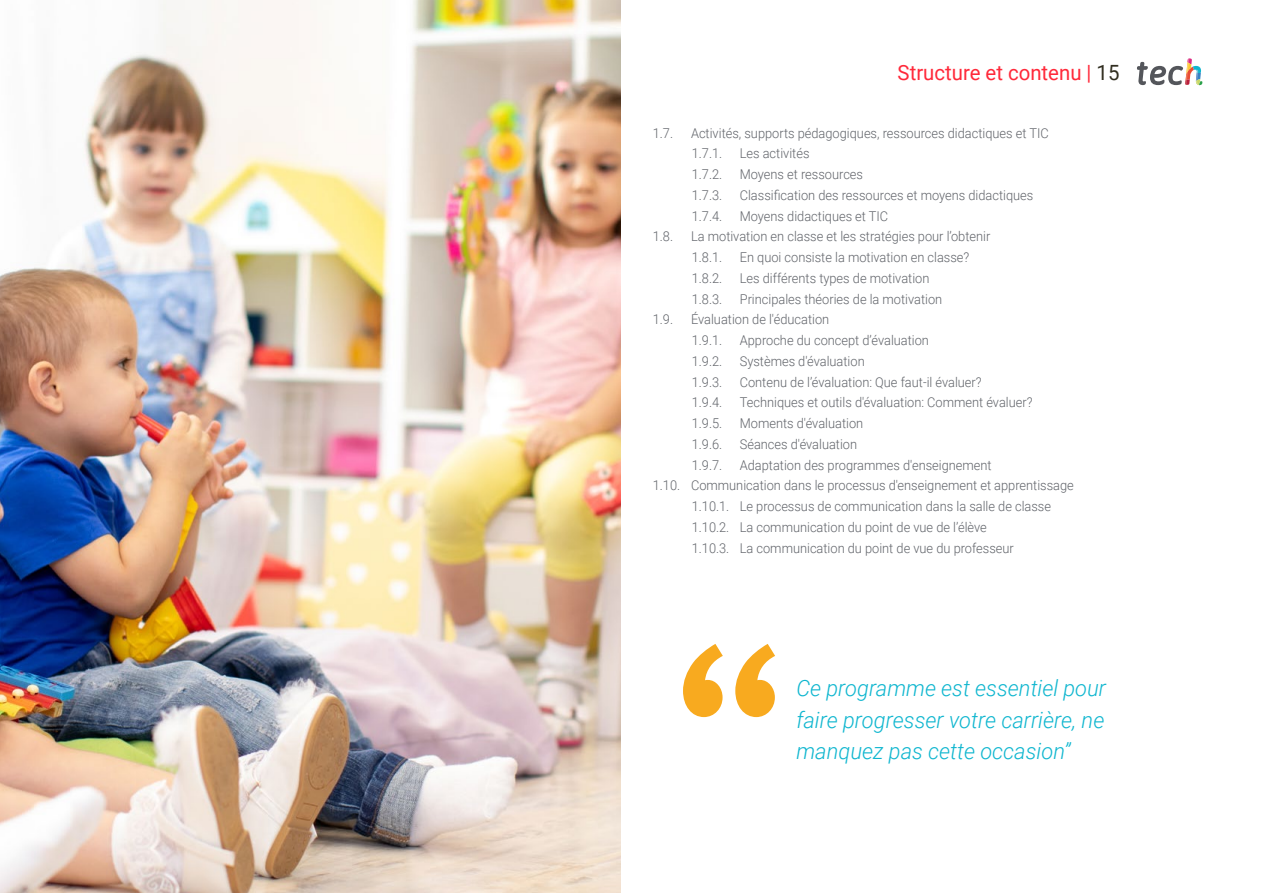
<style>
.page{position:relative;width:1263px;height:893px;background:#fff}
.page>*{position:absolute;margin:0;border:0;box-sizing:border-box;transform-origin:0 0}
.t1{font:italic 300 22.5px/31.5px "Roboto";color:#0fb6cf;text-align:justify}
.t2{font:21px "Roboto";color:#ff293a}
.t3{font:300 13.5px/20.7px "Roboto";color:#61646a;scale:.95 1}
.s1{color:#312e20}
</style>
<div class="page">
<svg style="left:1137px;top:58px;width:65px;height:28px"></svg>
<img style="left:0;top:0;width:621px;height:893px">
<svg style="left:683px;top:644px;width:92px;height:73px"></svg>
<h2 class="t2" style="left:898px;top:57px;width:223px">Structure et contenu | <span class="s1">15</span></h2>
<p class="t3" style="left:653px;top:122px;width:23px">1.7.</p>
<p class="t3" style="left:691px;top:122px;width:378px">Activités, supports pédagogiques, ressources didactiques et TIC<br>1.7.1.</p>
<p class="t3" style="left:740px;top:143px;width:75px">Les activités</p>
<p class="t3" style="left:692px;top:164px;width:34px">1.7.2.</p>
<p class="t3" style="left:740px;top:164px;width:131px">Moyens et ressources</p>
<p class="t3" style="left:692px;top:184px;width:34px">1.7.3.</p>
<p class="t3" style="left:740px;top:184px;width:311px">Classification des ressources et moyens didactiques</p>
<p class="t3" style="left:692px;top:205px;width:34px">1.7.4.</p>
<p class="t3" style="left:740px;top:205px;width:158px">Moyens didactiques et TIC</p>
<p class="t3" style="left:653px;top:226px;width:23px">1.8.</p>
<p class="t3" style="left:691px;top:226px;width:317px">La motivation en classe et les stratégies pour l’obtenir<br>1.8.1.</p>
<p class="t3" style="left:740px;top:247px;width:243px">En quoi consiste la motivation en classe?</p>
<p class="t3" style="left:692px;top:267px;width:34px">1.8.2.</p>
<p class="t3" style="left:740px;top:267px;width:201px">Les différents types de motivation</p>
<p class="t3" style="left:692px;top:288px;width:34px">1.8.3.</p>
<p class="t3" style="left:740px;top:288px;width:215px">Principales théories de la motivation</p>
<p class="t3" style="left:653px;top:309px;width:23px">1.9.</p>
<p class="t3" style="left:691px;top:309px;width:147px">Évaluation de l'éducation<br>1.9.1.</p>
<p class="t3" style="left:740px;top:330px;width:201px">Approche du concept d’évaluation</p>
<p class="t3" style="left:692px;top:350px;width:34px">1.9.2.</p>
<p class="t3" style="left:740px;top:350px;width:133px">Systèmes d'évaluation</p>
<p class="t3" style="left:692px;top:371px;width:34px">1.9.3.</p>
<p class="t3" style="left:740px;top:371px;width:256px">Contenu de l’évaluation: Que faut-il évaluer?</p>
<p class="t3" style="left:692px;top:392px;width:34px">1.9.4.</p>
<p class="t3" style="left:740px;top:392px;width:310px">Techniques et outils d'évaluation: Comment évaluer?</p>
<p class="t3" style="left:692px;top:413px;width:34px">1.9.5.</p>
<p class="t3" style="left:740px;top:413px;width:131px">Moments d'évaluation</p>
<p class="t3" style="left:692px;top:433px;width:34px">1.9.6.</p>
<p class="t3" style="left:740px;top:433px;width:125px">Séances d'évaluation</p>
<p class="t3" style="left:692px;top:454px;width:34px">1.9.7.</p>
<p class="t3" style="left:740px;top:454px;width:267px">Adaptation des programmes d'enseignement</p>
<p class="t3" style="left:653px;top:475px;width:445px">1.10. Communication dans le processus d'enseignement et apprentissage</p>
<p class="t3" style="left:692px;top:496px;width:380px">1.10.1. Le processus de communication dans la salle de classe</p>
<p class="t3" style="left:692px;top:516px;width:312px">1.10.2. La communication du point de vue de l’élève</p>
<p class="t3" style="left:692px;top:537px;width:341px">1.10.3. La communication du point de vue du professeur</p>
<h1 class="t1" style="left:796px;top:672px;width:311px">Ce programme est essentiel pour faire progresser votre carrière, ne manquez pas cette occasion”</h1>
</div>
